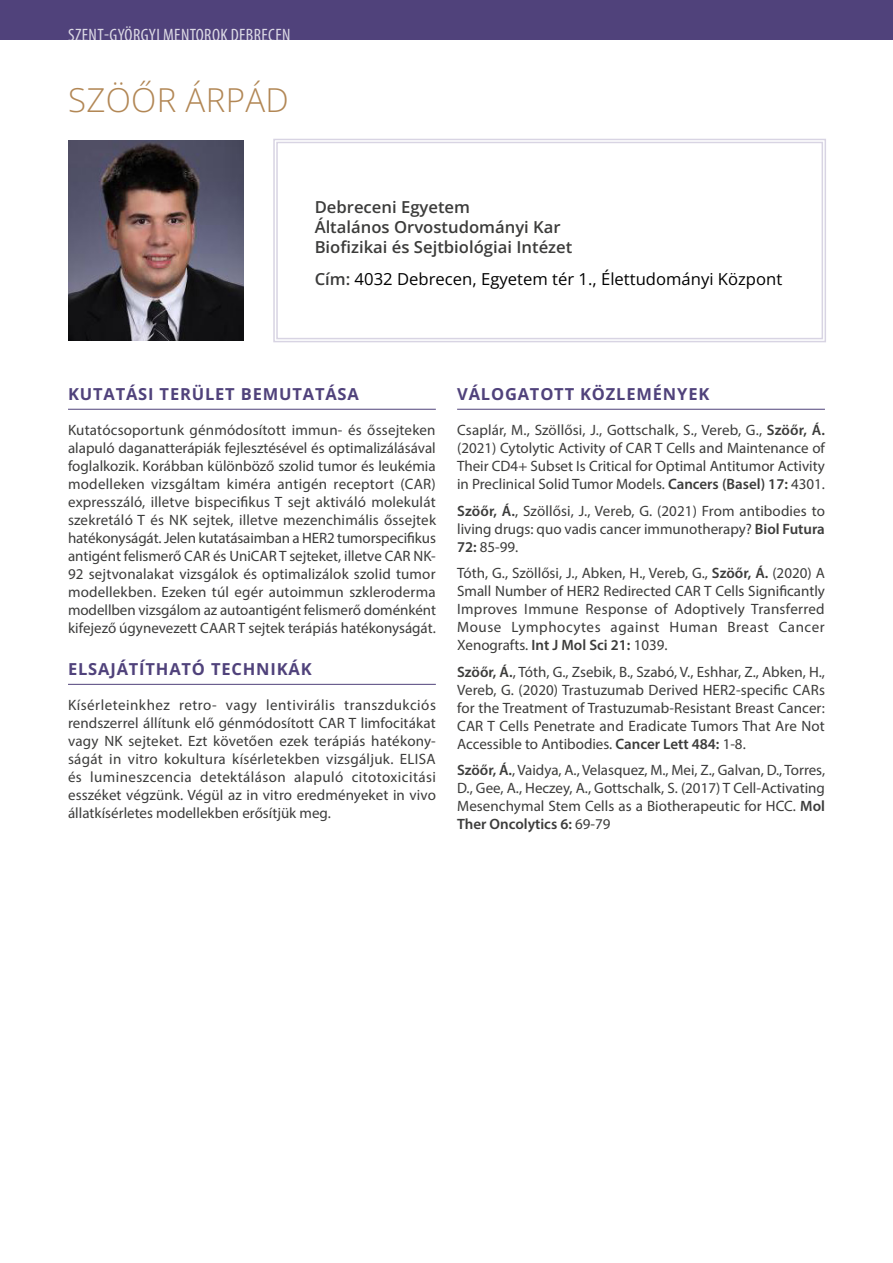
<style>
.page{position:relative;width:893px;height:1263px;background:#fff}
.page>*{position:absolute;margin:0;border:0;box-sizing:border-box;transform-origin:0 0}
.t1{font:33px "Open Sans";letter-spacing:.01em;color:#b28755}
.t2{font:condensed 18px "Myriad Pro";letter-spacing:.02em;color:#fff}
.t3{font:600 16.5px/19.8px "Open Sans";color:#3c3c3b}
.t4{font:700 16.5px "Open Sans";letter-spacing:.05em;color:#50427b}
.t5{font:16.5px "Open Sans";color:#000}
.t6{font:15px/18px "Myriad Pro";color:#3c3c3b;text-align:justify}
.s1{font-weight:600;color:#3c3c3b}
.s2{font-weight:600}
</style>
<div class="page">
<div style="left:0;top:0;width:893px;height:40px;background:#50427b"></div>
<svg style="left:273px;top:138px;width:553px;height:205px"></svg>
<div style="left:276px;top:142px;width:547px;height:197px;border:1px solid #d8d4e3"></div>
<hr style="left:68px;top:409px;width:368px;height:1px;background:#50427b">
<hr style="left:68px;top:684px;width:368px;height:1px;background:#50427b">
<hr style="left:457px;top:409px;width:368px;height:1px;background:#50427b">
<img style="left:68px;top:141px;width:176px;height:199px">
<p class="t2" style="left:68px;top:24px;width:224px">SZENT-GYÖRGYI MENTOROK DEBRECEN</p>
<h1 class="t1" style="left:68px;top:77px;width:222px">SZÖŐR ÁRPÁD</h1>
<p class="t3" style="left:315px;top:197px;width:259px">Debreceni Egyetem<br>Általános Orvostudományi Kar<br>Biofizikai és Sejtbiológiai Intézet</p>
<p class="t5" style="left:315px;top:268px;width:469px"><span class="s1">Cím:</span> 4032 Debrecen, Egyetem tér 1., Élettudományi Központ</p>
<p class="t4" style="left:68px;top:383px;width:292px">KUTATÁSI TERÜLET BEMUTATÁSA</p>
<p class="t6" style="left:68px;top:421px;width:370px">Kutatócsoportunk génmódosított immun- és őssejteken alapuló daganatterápiák fejlesztésével és optimalizálásával foglalkozik. Korábban különböző szolid tumor és leukémia modelleken vizsgáltam kiméra antigén receptort (CAR) expresszáló, illetve bispecifikus T sejt aktiváló molekulát szekretáló T és NK sejtek, illetve mezenchimális őssejtek hatékonyságát. Jelen kutatásaimban a HER2 tumorspecifikus antigént felismerő CAR és UniCAR T sejteket, illetve CAR NK-92 sejtvonalakat vizsgálok és optimalizálok szolid tumor modellekben. Ezeken túl egér autoimmun szkleroderma modellben vizsgálom az autoantigént felismerő doménként kifejező úgynevezett CAAR T sejtek terápiás hatékonyságát.</p>
<p class="t4" style="left:68px;top:658px;width:245px">ELSAJÁTÍTHATÓ TECHNIKÁK</p>
<p class="t6" style="left:68px;top:696px;width:369px">Kísérleteinkhez retro- vagy lentivirális transzdukciós rendszerrel állítunk elő génmódosított CAR T limfocitákat vagy NK sejteket. Ezt követően ezek terápiás hatékony&shy;ságát in vitro kokultura kísérletekben vizsgáljuk. ELISA és lumineszcencia detektáláson alapuló citotoxicitási esszéket végzünk. Végül az in vitro eredményeket in vivo állatkísérletes modellekben erősítjük meg.</p>
<p class="t4" style="left:457px;top:383px;width:254px">VÁLOGATOTT KÖZLEMÉNYEK</p>
<p class="t6" style="left:457px;top:421px;width:369px">Csaplár, M., Szöllősi, J., Gottschalk, S., Vereb, G., <span class="s2">Szöőr, Á. </span>(2021) Cytolytic Activity of CAR T Cells and Maintenance of Their CD4+ Subset Is Critical for Optimal Antitumor Activity in Preclinical Solid Tumor Models. <span class="s2">Cancers (Basel) 17:</span> 4301.</p>
<p class="t6" style="left:457px;top:502px;width:369px"><span class="s2">Szöőr, Á.</span>, Szöllősi, J., Vereb, G. (2021) From antibodies to living drugs: quo vadis cancer immunotherapy? <span class="s2">Biol Futura 72:</span> 85-99.</p>
<p class="t6" style="left:457px;top:564px;width:369px">Tóth, G., Szöllősi, J., Abken, H., Vereb, G., <span class="s2">Szöőr, Á.</span> (2020) A Small Number of HER2 Redirected CAR T Cells Significantly Improves Immune Response of Adoptively Transferred Mouse Lymphocytes against Human Breast Cancer Xenografts. <span class="s2">Int J Mol Sci 21:</span> 1039.</p>
<p class="t6" style="left:457px;top:663px;width:369px"><span class="s2">Szöőr, Á.</span>, Tóth, G., Zsebik, B., Szabó, V., Eshhar, Z., Abken, H., Vereb, G. (2020) Trastuzumab Derived HER2-specific CARs for the Treatment of Trastuzumab-Resistant Breast Cancer:<br>CAR T Cells Penetrate and Eradicate Tumors That Are Not Accessible to Antibodies. <span class="s2">Cancer Lett 484:</span> 1-8.</p>
<p class="t6" style="left:457px;top:761px;width:369px"><span class="s2">Szöőr, Á.</span>, Vaidya, A., Velasquez, M., Mei, Z., Galvan, D., Torres, D., Gee, A., Heczey, A., Gottschalk, S. (2017) T Cell-Activating Mesenchymal Stem Cells as a Biotherapeutic for HCC. <span class="s2">Mol Ther Oncolytics 6:</span> 69-79</p>
</div>
